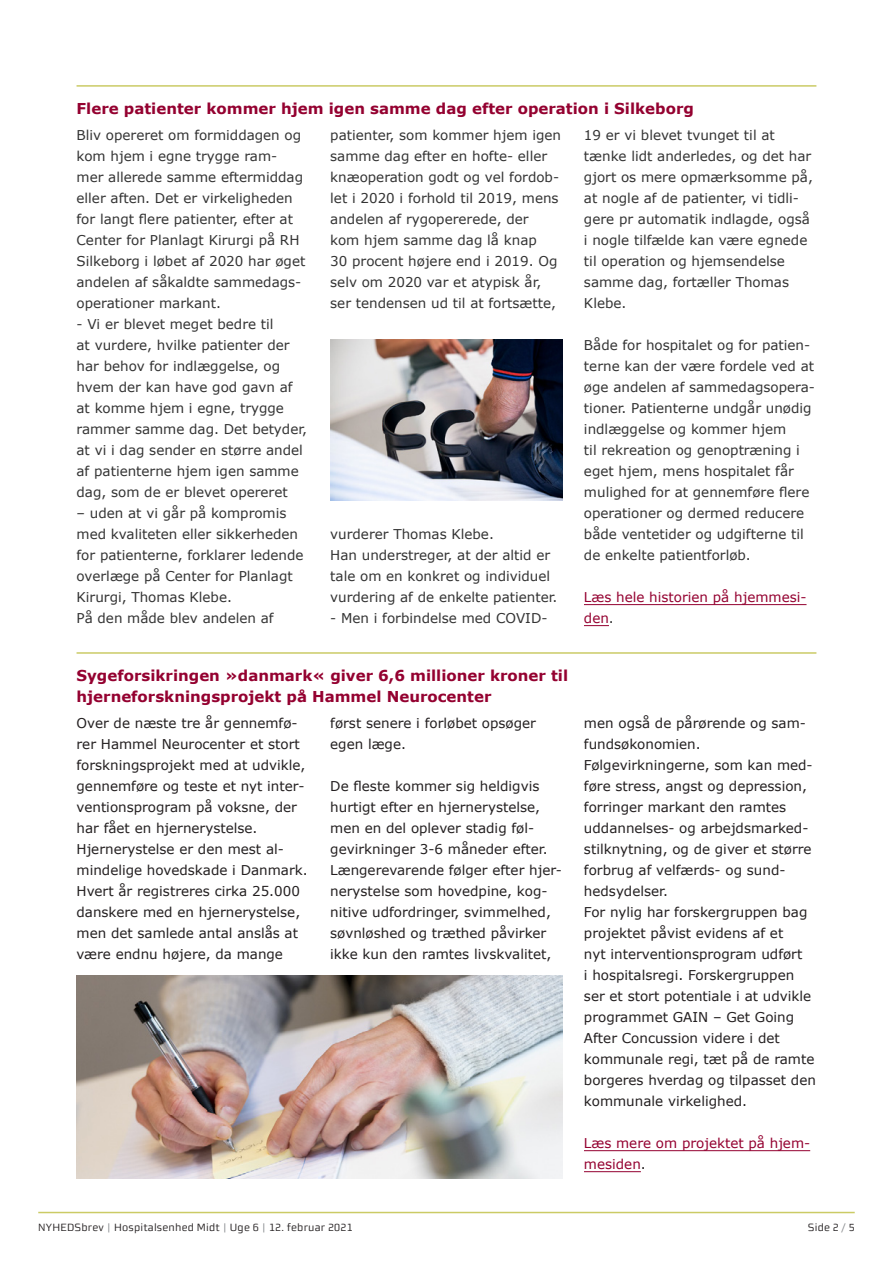
<style>
.page{position:relative;width:893px;height:1263px;background:#fff}
.page>*{position:absolute;margin:0;border:0;box-sizing:border-box;transform-origin:0 0}
.Over_m_streg_-_HEM{font:700 15px/21px "Verdana";color:#940130}
.Brød_-_HEM{font:13.5px/21px "Verdana";color:#333}
.Brød_-_HEM-2{font:13.5px/21px "Verdana";color:#231f20}
.Brød_-_HEM-3{font:13.5px/21px "Verdana";color:#940130}
.pagina_-_HEM{font:10.5px "midtsans";letter-spacing:.02em;color:#231f20}
.s1{color:#333}
.s2{color:#231f20}
.s3{color:#8a8c8f}
</style>
<div class="page">
<hr style="left:38px;top:1212px;width:817px;height:1px;background:#cbcb65">
<hr style="left:77px;top:85px;width:739px;height:2px;background:#cbcb65">
<hr style="left:584px;top:604px;width:222px;height:1px;background:#940130">
<svg style="left:584px;top:625px;width:25px;height:1px"></svg>
<img style="left:330px;top:340px;width:233px;height:160px">
<hr style="left:77px;top:652px;width:739px;height:2px;background:#cbcb65">
<hr style="left:584px;top:1150px;width:226px;height:1px;background:#940130">
<hr style="left:584px;top:1171px;width:57px;height:1px;background:#940130">
<img style="left:77px;top:975px;width:486px;height:203px">
<p class="Over_m_streg_-_HEM" style="left:77px;top:98px;width:619px">Flere patienter kommer hjem igen samme dag efter operation i Silkeborg</p>
<p class="Brød_-_HEM" style="left:77px;top:124px;width:230px">Bliv opereret om formiddagen og kom hjem i egne trygge ram&shy;mer allerede samme eftermiddag eller aften. Det er virkeligheden for langt flere patienter, efter at<br>Center for Planlagt Kirurgi på RH<br>Silkeborg i løbet af 2020 har øget andelen af såkaldte sammedags&shy;operationer markant.</p>
<p class="Brød_-_HEM" style="left:77px;top:313px;width:232px">- Vi er blevet meget bedre til<br>at vurdere, hvilke patienter der har behov for indlæggelse, og hvem der kan have god gavn af at komme hjem i egne, trygge rammer samme dag. Det betyder, at vi i dag sender en større andel af patienterne hjem igen samme dag, som de er blevet opereret</p>
<p class="Brød_-_HEM" style="left:77px;top:502px;width:229px">– uden at vi går på kompromis med kvaliteten eller sikkerheden for patienterne, forklarer ledende overlæge på Center for Planlagt<br>Kirurgi, Thomas Klebe.<br>På den måde blev andelen af</p>
<p class="Brød_-_HEM" style="left:330px;top:124px;width:232px">patienter, som kommer hjem igen samme dag efter en hofte- eller knæoperation godt og vel fordob&shy;let i 2020 i forhold til 2019, mens andelen af rygopererede, der kom hjem samme dag lå knap<br>30 procent højere end i 2019. Og selv om 2020 var et atypisk år, ser tendensen ud til at fortsætte,</p>
<p class="Brød_-_HEM" style="left:584px;top:124px;width:230px">19 er vi blevet tvunget til at tænke lidt anderledes, og det har gjort os mere opmærksomme på, at nogle af de patienter, vi tidli&shy;gere pr automatik indlagde, også i nogle tilfælde kan være egnede til operation og hjemsendelse samme dag, fortæller Thomas<br>Klebe.</p>
<p class="Brød_-_HEM" style="left:584px;top:334px;width:232px">Både for hospitalet og for patien&shy;terne kan der være fordele ved at øge andelen af sammedagsopera&shy;tioner. Patienterne undgår unødig indlæggelse og kommer hjem<br>til rekreation og genoptræning i eget hjem, mens hospitalet får mulighed for at gennemføre flere operationer og dermed reducere både ventetider og udgifterne til de enkelte patientforløb.</p>
<p class="Brød_-_HEM-3" style="left:584px;top:586px;width:224px">Læs hele historien på hjemmesi&shy;den<span class="s1">.</span></p>
<p class="Brød_-_HEM" style="left:330px;top:523px;width:229px">vurderer Thomas Klebe.<br>Han understreger, at der altid er tale om en konkret og individuel vurdering af de enkelte patienter.</p>
<p class="Brød_-_HEM" style="left:330px;top:607px;width:219px">- Men i forbindelse med COVID-</p>
<p class="Over_m_streg_-_HEM" style="left:77px;top:665px;width:493px">Sygeforsikringen »danmark« giver 6,6 millioner kroner til hjerneforskningsprojekt på Hammel Neurocenter</p>
<p class="Brød_-_HEM-2" style="left:77px;top:712px;width:230px">Over de næste tre år gennemfø&shy;rer Hammel Neurocenter et stort forskningsprojekt med at udvikle, gennemføre og teste et nyt inter&shy;ventionsprogram på voksne, der har fået en hjernerystelse.</p>
<p class="Brød_-_HEM-2" style="left:77px;top:838px;width:233px">Hjernerystelse er den mest al&shy;mindelige hovedskade i Danmark.<br>Hvert år registreres cirka 25.000 danskere med en hjernerystelse, men det samlede antal anslås at være endnu højere, da mange</p>
<p class="Brød_-_HEM-2" style="left:330px;top:712px;width:207px">først senere i forløbet opsøger egen læge.</p>
<p class="Brød_-_HEM-2" style="left:330px;top:775px;width:233px">De fleste kommer sig heldigvis hurtigt efter en hjernerystelse, men en del oplever stadig føl&shy;gevirkninger 3-6 måneder efter.<br>Længerevarende følger efter hjer&shy;nerystelse som hovedpine, kog&shy;nitive udfordringer, svimmelhed, søvnløshed og træthed påvirker ikke kun den ramtes livskvalitet,</p>
<p class="Brød_-_HEM-2" style="left:584px;top:712px;width:223px">men også de pårørende og sam&shy;fundsøkonomien.</p>
<p class="Brød_-_HEM-2" style="left:584px;top:754px;width:230px">Følgevirkningerne, som kan med&shy;føre stress, angst og depression, forringer markant den ramtes uddannelses- og arbejdsmarked&shy;stilknytning, og de giver et større forbrug af velfærds- og sund&shy;hedsydelser.</p>
<p class="Brød_-_HEM-2" style="left:584px;top:901px;width:233px">For nylig har forskergruppen bag projektet påvist evidens af et<br>nyt interventionsprogram udført<br>i hospitalsregi. Forskergruppen ser et stort potentiale i at udvikle programmet GAIN – Get Going<br>After Concussion videre i det kommunale regi, tæt på de ramte borgeres hverdag og tilpasset den kommunale virkelighed.</p>
<p class="Brød_-_HEM-3" style="left:584px;top:1132px;width:228px">Læs mere om projektet på hjem&shy;mesiden<span class="s2">.</span></p>
<p class="pagina_-_HEM" style="left:38px;top:1221px;width:316px">NYHEDSbrev <span class="s3">|</span> Hospitalsenhed Midt <span class="s3">|</span> Uge 6 <span class="s3">|</span> 12. februar 2021</p>
<p class="pagina_-_HEM" style="left:808px;top:1221px;width:48px">Side 2 <span class="s3">/</span> 5</p>
</div>
